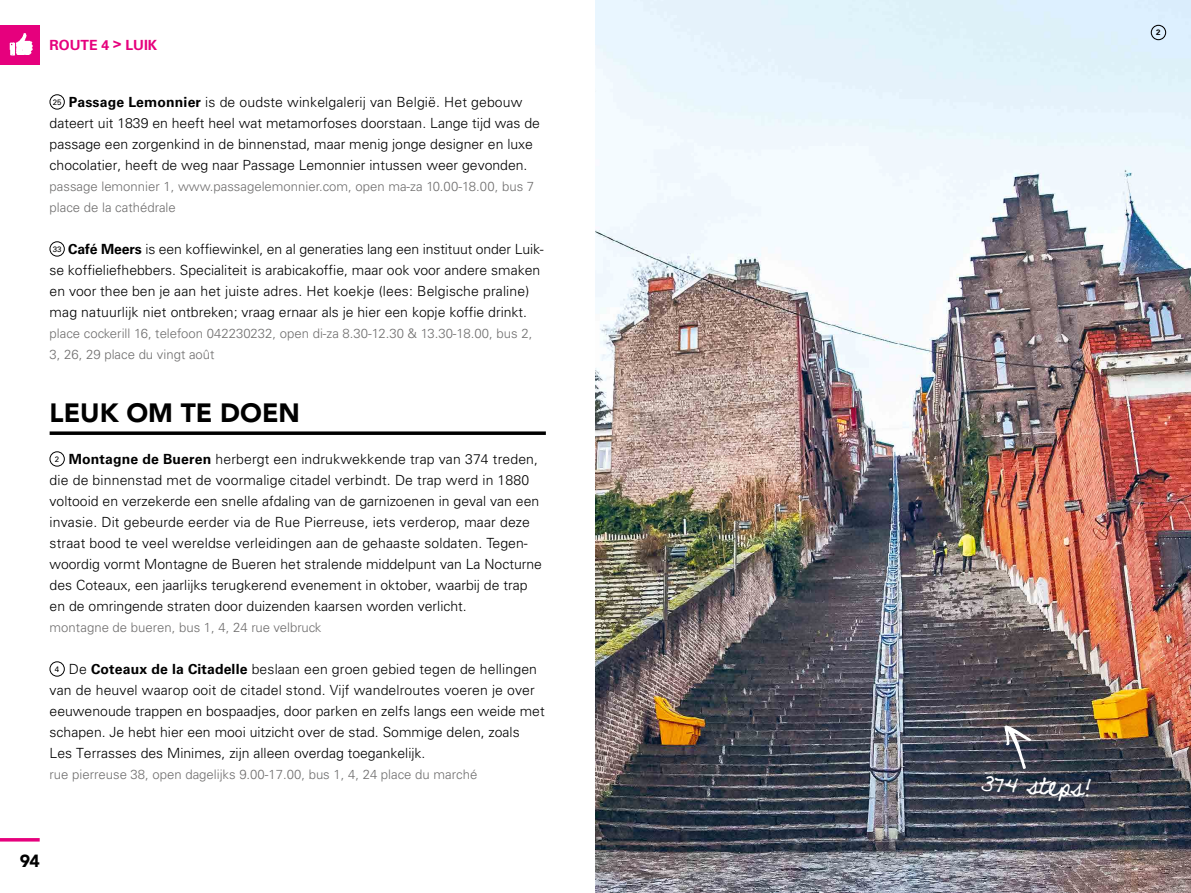
<style>
.page{position:relative;width:1191px;height:893px;background:#fff}
.page>*{position:absolute;margin:0;border:0;box-sizing:border-box;transform-origin:0 0}
.t1{font:31.5px "Never Let Go";color:#fff}
.t2{font:900 26.25px "Avenir LT Std";color:#000}
.t3{font:900 17.5px "Avenir LT Std";color:#000}
.t4{font:300 14px/21px "Univers LT Std";color:#000}
.t5{font:700 14px "Univers LT Std";color:#e6007d}
.t6{font:300 13.12px/21px "Univers LT Std";color:#706f6f}
.t7{font:700 7.88px "Univers LT Std";color:#000}
.s1{font-weight:400;font-size:7.88px}
.s2{font-weight:700}
</style>
<div class="page">
<img style="left:595px;top:0;width:596px;height:893px">
<hr style="left:0;top:838px;width:40px;height:3px;background:#e6007d">
<svg style="left:0;top:25px;width:40px;height:39px;fill:#e6007d"></svg>
<svg style="left:50px;top:431px;width:496px;height:4px;background:#1f1f1f"></svg>
<div style="left:50px;top:94px;width:15px;height:15px;border:1px solid #000;border-radius:50%"></div>
<div style="left:50px;top:241px;width:15px;height:15px;border:1px solid #000;border-radius:50%"></div>
<div style="left:50px;top:451px;width:15px;height:15px;border:1px solid #000;border-radius:50%"></div>
<div style="left:50px;top:661px;width:15px;height:15px;border:1px solid #000;border-radius:50%"></div>
<div style="left:1150px;top:25px;width:16px;height:15px;border:1px solid #000;border-radius:50%"></div>
<svg style="left:1002px;top:725px;width:29px;height:44px"></svg>
<p class="t5" style="left:50px;top:37px;width:109px">ROUTE 4 &gt; LUIK</p>
<p class="t4" style="left:50px;top:91px;width:492px"><span class="s1">25</span> <span class="s2">Passage Lemonnier</span> is de oudste winkelgalerij van België. Het gebouw dateert uit 1839 en heeft heel wat metamorfoses doorstaan. Lange tijd was de passage een zorgenkind in de binnenstad, maar menig jonge designer en luxe chocolatier, heeft de weg naar Passage Lemonnier intussen weer gevonden.</p>
<p class="t6" style="left:50px;top:175px;width:486px">passage lemonnier 1, www.passagelemonnier.com, open ma-za 10.00-18.00, bus 7 place de la cathédrale</p>
<p class="t4" style="left:50px;top:238px;width:496px"><span class="s1">33</span> <span class="s2">Café Meers</span> is een koffiewinkel, en al generaties lang een instituut onder Luik&shy;se koffieliefhebbers. Specialiteit is arabicakoffie, maar ook voor andere smaken en voor thee ben je aan het juiste adres. Het koekje (lees: Belgische praline) mag natuurlijk niet ontbreken; vraag ernaar als je hier een kopje koffie drinkt.</p>
<p class="t6" style="left:50px;top:322px;width:484px">place cockerill 16, telefoon 042230232, open di-za 8.30-12.30 &amp; 13.30-18.00, bus 2,<br>3, 26, 29 place du vingt août</p>
<h2 class="t2" style="left:50px;top:396px;width:252px">LEUK OM TE DOEN</h2>
<p class="t4" style="left:50px;top:448px;width:494px;text-indent:5px"><span class="s1">2</span> <span class="s2">Montagne de Bueren</span> herbergt een indrukwekkende trap van 374 treden, die de binnenstad met de voormalige citadel verbindt. De trap werd in 1880 voltooid en verzekerde een snelle afdaling van de garnizoenen in geval van een invasie. Dit gebeurde eerder via de Rue Pierreuse, iets verderop, maar deze straat bood te veel wereldse verleidingen aan de gehaaste soldaten. Tegen&shy;woordig vormt Montagne de Bueren het stralende middelpunt van La Nocturne des Coteaux, een jaarlijks terugkerend evenement in oktober, waarbij de trap en de omringende straten door duizenden kaarsen worden verlicht.</p>
<p class="t6" style="left:50px;top:616px;width:273px">montagne de bueren, bus 1, 4, 24 rue velbruck</p>
<p class="t4" style="left:50px;top:658px;width:496px;text-indent:5px"><span class="s1">4</span> De <span class="s2">Coteaux de la Citadelle</span> beslaan een groen gebied tegen de hellingen van de heuvel waarop ooit de citadel stond. Vijf wandelroutes voeren je over eeuwenoude trappen en bospaadjes, door parken en zelfs langs een weide met schapen. Je hebt hier een mooi uitzicht over de stad. Sommige delen, zoals Les Terrasses des Minimes, zijn alleen overdag toegankelijk.</p>
<p class="t6" style="left:50px;top:763px;width:429px">rue pierreuse 38, open dagelijks 9.00-17.00, bus 1, 4, 24 place du marché</p>
<p class="t3" style="left:20px;top:850px;width:22px">94</p>
<p class="t7" style="left:1156px;top:27px;width:6px">2</p>
<h1 class="t1" style="left:981px;top:762px;width:112px;rotate:3deg">374 steps!</h1>
</div>
